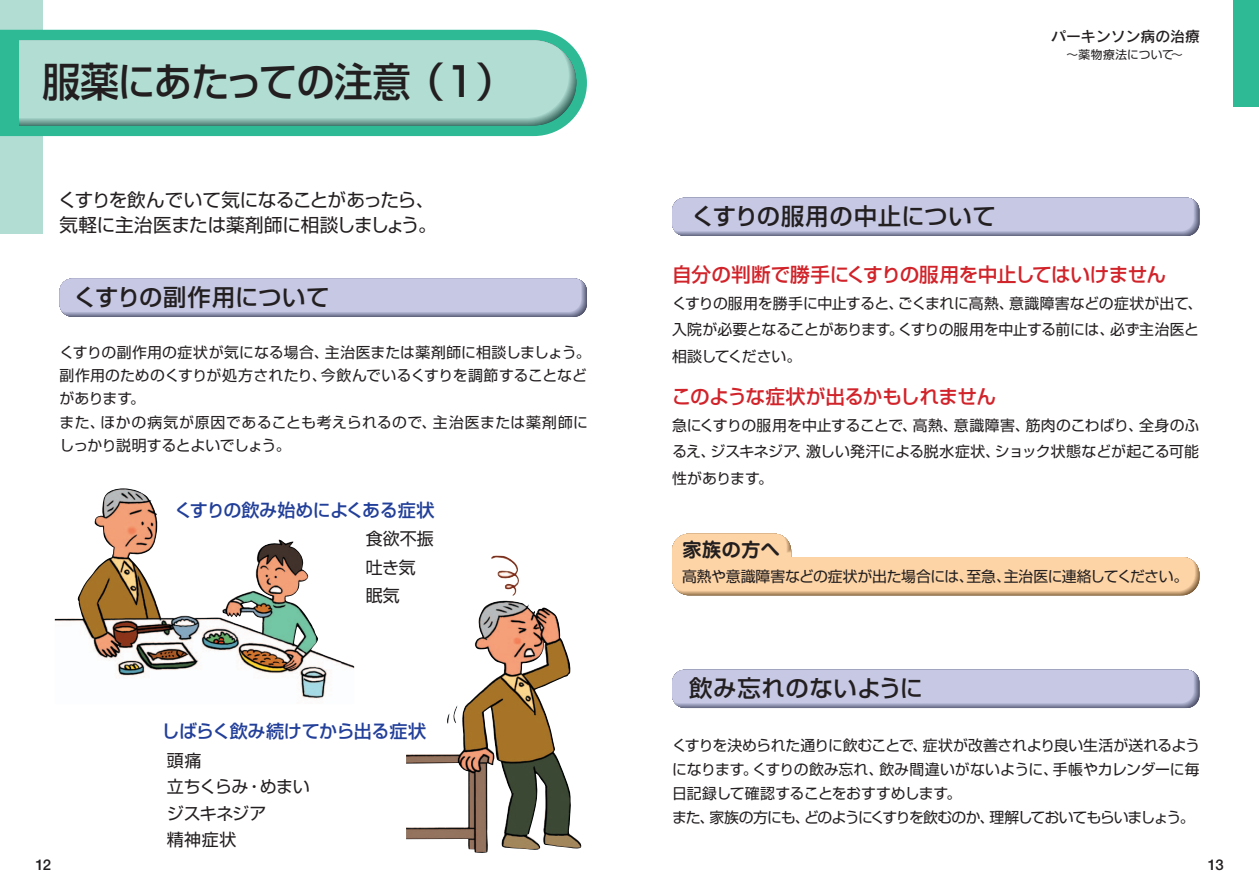
<style>
.page{position:relative;width:1259px;height:893px;background:#fff}
.page>*{position:absolute;margin:0;border:0;box-sizing:border-box;transform-origin:0 0}
.t1{font:500 40.35px "Shin Go Pro";letter-spacing:-.03em;color:#231f20;scale:.95 1}
.t2{font:500 23.4px "Shin Go Pro";letter-spacing:.025em;color:#231f20}
.t3{font:500 19.65px "Shin Go Pro";letter-spacing:-.025em;color:#d1232a}
.t4{font:700 19.65px "Jun 501 Pro";color:#231f20}
.t5{font:18.6px/25.5px "Shin Go Pro";letter-spacing:-.015em;color:#231f20}
.t6{font:500 18px "Shin Go Pro";letter-spacing:-.025em;color:#223f99}
.t7{font:16.95px/26.5px "Shin Go Pro";letter-spacing:-.005em;color:#231f20}
.t8{font:14.85px/26.5px "Shin Go Pro";letter-spacing:-.015em;color:#231f20}
.t9{font:14.85px/23.9px "Shin Go Pro";letter-spacing:-.04em;color:#231f20}
.t10{font:14.85px/23.4px "Shin Go Pro";letter-spacing:.01em;color:#231f20}
.t11{font:14.85px "Rodin CID DB";color:#231f20}
.t12{font:700 14.85px "Futo Go B101";color:#231f20}
.t13{font:11.7px "Shin Go Pro";letter-spacing:.015em;color:#231f20}
</style>
<div class="page">
<div style="left:0;top:0;width:43px;height:234px;background:#b1ddd3"></div>
<div style="left:1233px;top:0;width:26px;height:106px;background:#2dba95"></div>
<img style="left:55px;top:488px;width:299px;height:211px">
<img style="left:406px;top:555px;width:176px;height:298px">
<svg style="left:60px;top:279px;width:527px;height:38px;background:#bdc0db"></svg>
<svg style="left:672px;top:198px;width:527px;height:38px;background:#bec0dc"></svg>
<svg style="left:672px;top:670px;width:527px;height:38px;background:#bec0dc"></svg>
<svg style="left:672px;top:534px;width:527px;height:61px"></svg>
<svg style="left:0;top:30px;width:587px;height:106px;background:#42b899"></svg>
<div style="left:19px;top:40px;width:553px;height:81px;background:#b1ddd3"></div>
<p class="t1" style="left:43px;top:49px;width:500px">服薬にあたっての注意 （1）</p>
<p class="t5" style="left:58px;top:185px;width:380px">くすりを飲んでいて気になることがあったら、気軽に主治医または薬剤師に相談しましょう。</p>
<p class="t2" style="left:74px;top:277px;width:257px">くすりの副作用について</p>
<p class="t10" style="left:60px;top:338px;width:533px">くすりの副作用の症状が気になる場合、主治医または薬剤師に相談しましょう。副作用のためのくすりが処方されたり、今飲んでいるくすりを調節することなどがあります。<br>また、ほかの病気が原因であることも考えられるので、主治医または薬剤師にしっかり説明するとよいでしょう。</p>
<p class="t6" style="left:174px;top:495px;width:261px">くすりの飲み始めによくある症状</p>
<p class="t7" style="left:366px;top:523px;width:70px;line-height:28.2px">食欲不振吐き気眠気</p>
<p class="t6" style="left:162px;top:716px;width:266px">しばらく飲み続けてから出る症状</p>
<p class="t7" style="left:167px;top:745px;width:144px">頭痛<br>立ちくらみ・めまいジスキネジア<br>精神症状</p>
<p class="t11" style="left:1051px;top:27px;width:150px">パーキンソン病の治療</p>
<p class="t2" style="left:691px;top:197px;width:306px">くすりの服用の中止について</p>
<p class="t13" style="left:1066px;top:45px;width:118px">～薬物療法について～</p>
<p class="t3" style="left:672px;top:258px;width:496px">自分の判断で勝手にくすりの服用を中止してはいけません</p>
<p class="t8" style="left:672px;top:288px;width:532px">くすりの服用を勝手に中止すると、ごくまれに高熱、意識障害などの症状が出て、入院が必要となることがあります。くすりの服用を中止する前には、必ず主治医と相談してください。</p>
<p class="t3" style="left:672px;top:381px;width:325px">このような症状が出るかもしれません</p>
<p class="t8" style="left:672px;top:410px;width:529px;text-align:justify">急にくすりの服用を中止することで、高熱、意識障害、筋肉のこわばり、全身のふるえ、ジスキネジア、激しい発汗による脱水症状、ショック状態などが起こる可能性があります。</p>
<p class="t4" style="left:682px;top:534px;width:100px">家族の方へ</p>
<p class="t8" style="left:682px;top:562px;width:508px">高熱や意識障害などの症状が出た場合には、至急、主治医に連絡してください。</p>
<p class="t2" style="left:689px;top:669px;width:236px">飲み忘れのないように</p>
<p class="t9" style="left:672px;top:731px;width:529px">くすりを決められた通りに飲むことで、症状が改善されより良い生活が送れるようになります。くすりの飲み忘れ、飲み間違いがないように、手帳やカレンダーに毎日記録して確認することをおすすめします。<br>また、家族の方にも、どのようにくすりを飲むのか、理解しておいてもらいましょう。</p>
<p class="t12" style="left:35px;top:856px;width:17px">12</p>
<p class="t12" style="left:1208px;top:856px;width:17px">13</p>
</div>
